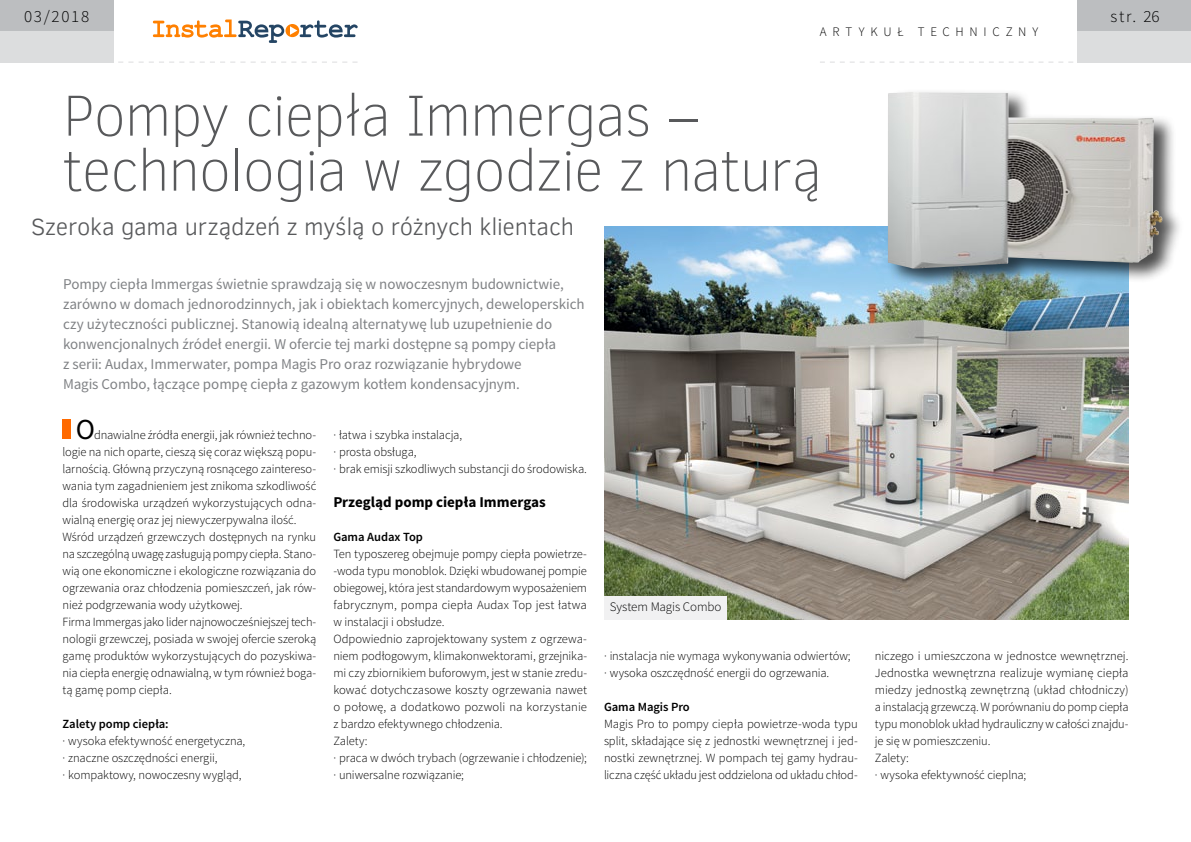
<style>
.page{position:relative;width:1191px;height:842px;background:#fff}
.page>*{position:absolute;margin:0;border:0;box-sizing:border-box;transform-origin:0 0}
.t1{font:100 59px/55px "Clear Sans";letter-spacing:-.025em;color:#58595b}
.t2{font:29px "Source Sans Pro";color:#000}
.t3{font:300 24px "Clear Sans";letter-spacing:-.01em;color:#58595b}
.t4{font:300 17px "Source Sans Pro";letter-spacing:.1em;color:#000}
.t5{font:15px/20px "Source Sans Pro";letter-spacing:-.005em;color:#808285}
.t6{font:700 15px "Source Sans Pro";color:#000}
.t7{font:300 13px "Source Sans Pro";letter-spacing:.425em;color:#000}
.t8{font:300 13px "Source Sans Pro";letter-spacing:-.01em;color:#000}
.t9{font:300 12.5px/17px "Source Sans Pro";letter-spacing:-.005em;color:#000}
.t10{font:600 12.5px "Source Sans Pro";letter-spacing:-.005em;color:#000}
</style>
<div class="page">
<div style="left:1077px;top:0;width:114px;height:31px;background:#bcbec0"></div>
<div style="left:1077px;top:31px;width:114px;height:31px;background:#dcddde"></div>
<svg style="left:153px;top:20px;width:204px;height:23px"></svg>
<div style="left:0;top:0;width:113px;height:31px;background:#bcbec0"></div>
<div style="left:0;top:31px;width:113px;height:31px;background:#dcddde"></div>
<svg style="left:108px;top:62px;width:249px;height:1px"></svg>
<svg style="left:820px;top:62px;width:263px;height:1px"></svg>
<div style="left:63px;top:419px;width:8px;height:20px;background:#ff6a00"></div>
<img style="left:604px;top:226px;width:524px;height:393px">
<div style="left:886px;top:89px;width:298px;height:201px;background:#000;opacity:.7"></div>
<img style="left:888px;top:92px;width:274px;height:177px">
<div style="left:604px;top:596px;width:123px;height:23px;background:#f1f1f2"></div>
<h3 class="t4" style="left:24px;top:6px;width:67px">03/2018</h3>
<h3 class="t4" style="left:1110px;top:6px;width:50px">str. 26</h3>
<p class="t7" style="left:820px;top:24px;width:220px">artykuł techniczny</p>
<h1 class="t1" style="left:62px;top:88px;width:761px">Pompy ciepła Immergas – technologia w zgodzie z naturą</h1>
<h3 class="t3" style="left:31px;top:211px;width:544px">Szeroka gama urządzeń z myślą o różnych klientach</h3>
<p class="t5" style="left:63px;top:274px;width:523px">Pompy ciepła Immergas świetnie sprawdzają się w nowoczesnym budownictwie, zarówno w domach jednorodzinnych, jak i obiektach komercyjnych, deweloperskich czy użyteczności publicznej. Stanowią idealną alternatywę lub uzupełnienie do konwencjonalnych źródeł energii. W ofercie tej marki dostępne są pompy ciepła<br>z serii: Audax, Immerwater, pompa Magis Pro oraz rozwiązanie hybrydowe<br>Magis Combo, łączące pompę ciepła z gazowym kotłem kondensacyjnym.</p>
<h2 class="t2" style="left:76px;top:412px;width:21px">O</h2>
<p class="t9" style="left:63px;top:427px;width:255px;text-indent:32px">dnawialne źródła energii, jak również techno&shy;logie na nich oparte, cieszą się coraz większą popu&shy;larnością. Główną przyczyną rosnącego zaintereso&shy;wania tym zagadnieniem jest znikoma szkodliwość dla środowiska urządzeń wykorzystujących odna&shy;wialną energię oraz jej niewyczerpywalna ilość.<br>Wśród urządzeń grzewczych dostępnych na rynku na szczególną uwagę zasługują pompy ciepła. Stano&shy;wią one ekonomiczne i ekologiczne rozwiązania do ogrzewania oraz chłodzenia pomieszczeń, jak rów&shy;nież podgrzewania wody użytkowej.<br>Firma Immergas jako lider najnowocześniejszej tech&shy;nologii grzewczej, posiada w swojej ofercie szeroką gamę produktów wykorzystujących do pozyskiwa&shy;nia ciepła energię odnawialną, w tym również boga&shy;tą gamę pomp ciepła.</p>
<p class="t10" style="left:63px;top:716px;width:108px">Zalety pomp ciepła:</p>
<p class="t9" style="left:63px;top:733px;width:184px">· wysoka efektywność energetyczna, · znaczne oszczędności energii,<br>· kompaktowy, nowoczesny wygląd,</p>
<p class="t9" style="left:333px;top:427px;width:255px">· łatwa i szybka instalacja,<br>· prosta obsługa,<br>· brak emisji szkodliwych substancji do środowiska.</p>
<p class="t6" style="left:333px;top:493px;width:214px">Przegląd pomp ciepła Immergas</p>
<p class="t10" style="left:333px;top:529px;width:91px">Gama Audax Top</p>
<p class="t9" style="left:333px;top:546px;width:255px">Ten typoszereg obejmuje pompy ciepła powietrze--woda typu monoblok. Dzięki wbudowanej pompie obiegowej, która jest standardowym wyposażeniem fabrycznym, pompa ciepła Audax Top jest łatwa w instalacji i obsłudze.<br>Odpowiednio zaprojektowany system z ogrzewa&shy;niem podłogowym, klimakonwektorami, grzejnika&shy;mi czy zbiornikiem buforowym, jest w stanie zredu&shy;kować dotychczasowe koszty ogrzewania nawet o połowę, a dodatkowo pozwoli na korzystanie z bardzo efektywnego chłodzenia.<br>Zalety:<br>· praca w dwóch trybach (ogrzewanie i chłodzenie); · uniwersalne rozwiązanie;</p>
<p class="t8" style="left:610px;top:599px;width:113px">System Magis Combo</p>
<p class="t9" style="left:604px;top:648px;width:248px">· instalacja nie wymaga wykonywania odwiertów; · wysoka oszczędność energii do ogrzewania.</p>
<p class="t10" style="left:604px;top:699px;width:87px">Gama Magis Pro</p>
<p class="t9" style="left:604px;top:716px;width:255px;text-align:justify">Magis Pro to pompy ciepła powietrze-woda typu split, składające się z jednostki wewnętrznej i jed&shy;nostki zewnętrznej. W pompach tej gamy hydrau&shy;liczna część układu jest oddzielona od układu chłod-</p>
<p class="t9" style="left:874px;top:648px;width:255px">niczego i umieszczona w jednostce wewnętrznej.<br>Jednostka wewnętrzna realizuje wymianę ciepła miedzy jednostką zewnętrzną (układ chłodniczy) a instalacją grzewczą. W porównaniu do pomp ciepła typu monoblok układ hydrauliczny w całości znajdu&shy;je się w pomieszczeniu.<br>Zalety:<br>· wysoka efektywność cieplna;</p>
</div>
